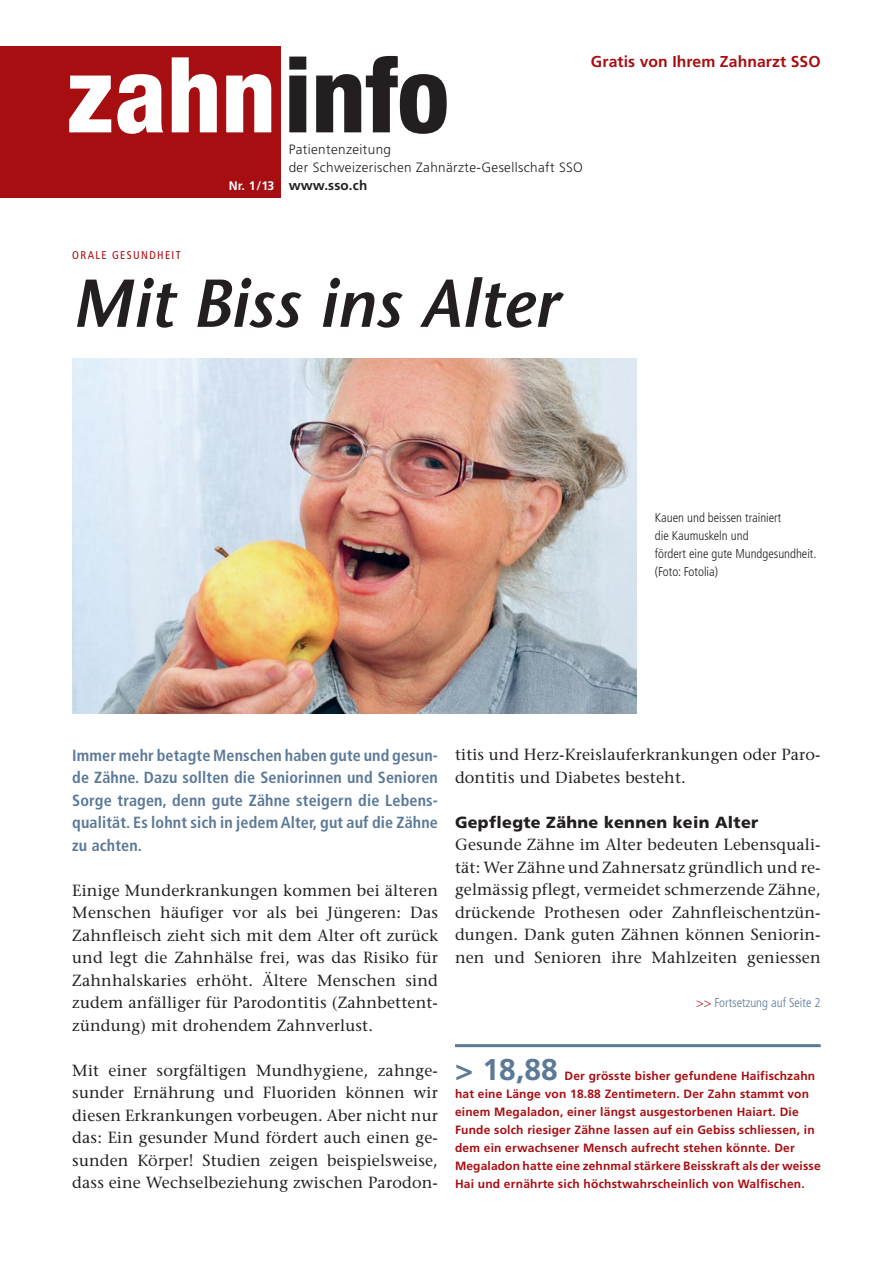
<style>
.page{position:relative;width:893px;height:1263px;background:#fff}
.page>*{position:absolute;margin:0;border:0;box-sizing:border-box;transform-origin:0 0}
.t1{font:800 condensed 105px "Helvetica Neue";color:#fff}
.t2{font:italic 600 67.5px "Stone Sans";color:#231f20}
.t3{font:700 30px "Frutiger";color:#5b7998}
.t4{font:16.2px/22.5px "Stone Serif";letter-spacing:.01em;color:#231f20;text-align:justify}
.t5{font:700 condensed 16.2px/22.5px "Frutiger";letter-spacing:.01em;color:#5b7998;text-align:justify}
.t6{font:900 16.2px "Frutiger";letter-spacing:.02em;color:#231f20}
.t7{font:700 15.75px "Frutiger";letter-spacing:.005em;color:#a70e12}
.t8{font:300 13.5px/18px "Frutiger";letter-spacing:.03em;color:#231f20}
.t9{font:700 13.5px "Frutiger";letter-spacing:.01em;color:#231f20}
.t10{font:300 condensed 12.75px/18px "Frutiger";color:#231f20}
.t11{font:300 condensed 12.75px "Frutiger";color:#5b7998}
.t12{font:700 12.3px "Frutiger";color:#fff}
.t13{font:700 12px/18px "Frutiger";letter-spacing:.015em;color:#a70e12}
.t14{font:condensed 11.25px "Frutiger";letter-spacing:.12em;color:#a70e12}
.s1{color:#231f20}
.s2{color:#a70e12}
</style>
<div class="page">
<div style="left:0;top:47px;width:281px;height:151px;background:#a70e12"></div>
<hr style="left:455px;top:1044px;width:366px;height:3px;background:#5b7998">
<img style="left:72px;top:358px;width:565px;height:356px">
<h1 class="t1" style="left:66px;top:57px;width:385px">zahn<span class="s1">info</span></h1>
<p class="t8" style="left:289px;top:141px;width:296px">Patientenzeitung<br>der Schweizerischen Zahnärzte-Gesellschaft SSO</p>
<p class="t9" style="left:289px;top:180px;width:80px">www.sso.ch</p>
<p class="t12" style="left:229px;top:180px;width:47px">Nr. 1/13</p>
<p class="t7" style="left:591px;top:55px;width:231px">Gratis von Ihrem Zahnarzt SSO</p>
<p class="t14" style="left:72px;top:251px;width:110px">ORALE GESUNDHEIT</p>
<h2 class="t2" style="left:72px;top:277px;width:488px">Mit Biss ins Alter</h2>
<p class="t10" style="left:655px;top:510px;width:163px">Kauen und beissen trainiert<br>die Kaumuskeln und<br>fördert eine gute Mundgesundheit. (Foto: Fotolia)</p>
<p class="t5" style="left:72px;top:745px;width:367px">Immer mehr betagte Menschen haben gute und gesun&shy;de Zähne. Dazu sollten die Seniorinnen und Senioren Sorge tragen, denn gute Zähne steigern die Lebens&shy;qualität. Es lohnt sich in jedem Alter, gut auf die Zähne zu achten.</p>
<p class="t4" style="left:72px;top:880px;width:367px">Einige Munderkrankungen kommen bei älteren Menschen häufiger vor als bei Jüngeren: Das Zahnfleisch zieht sich mit dem Alter oft zurück und legt die Zahnhälse frei, was das Risiko für Zahnhalskaries erhöht. Ältere Menschen sind zudem anfälliger für Parodontitis (Zahnbettent&shy;zündung) mit drohendem Zahnverlust.</p>
<p class="t4" style="left:72px;top:1060px;width:367px">Mit einer sorgfältigen Mundhygiene, zahnge&shy;sunder Ernährung und Fluoriden können wir diesen Erkrankungen vorbeugen. Aber nicht nur das: Ein gesunder Mund fördert auch einen ge&shy;sunden Körper! Studien zeigen beispielsweise, dass eine Wechselbeziehung zwischen Parodon-</p>
<p class="t4" style="left:455px;top:745px;width:367px">titis und Herz-Kreislauferkrankungen oder Paro&shy;dontitis und Diabetes besteht.</p>
<p class="t6" style="left:455px;top:816px;width:305px">Gepflegte Zähne kennen kein Alter</p>
<p class="t4" style="left:455px;top:835px;width:367px">Gesunde Zähne im Alter bedeuten Lebensquali&shy;tät: Wer Zähne und Zahnersatz gründlich und re&shy;gelmässig pflegt, vermeidet schmerzende Zähne, drückende Prothesen oder Zahnfleischentzün&shy;dungen. Dank guten Zähnen können Seniorin&shy;nen und Senioren ihre Mahlzeiten geniessen</p>
<p class="t11" style="left:696px;top:997px;width:126px"><span class="s2">&gt;&gt;</span> Fortsetzung auf Seite 2</p>
<h3 class="t3" style="left:455px;top:1057px;width:104px">&gt; 18,88</h3>
<p class="t13" style="left:455px;top:1068px;width:367px;text-indent:110px">Der grösste bisher gefundene Haifischzahn hat eine Länge von 18.88 Zentimetern. Der Zahn stammt von einem Megaladon, einer längst ausgestorbenen Haiart. Die Funde solch riesiger Zähne lassen auf ein Gebiss schliessen, in dem ein erwachsener Mensch aufrecht stehen könnte. Der Megaladon hatte eine zehnmal stärkere Beisskraft als der weisse Hai und ernährte sich höchstwahrscheinlich von Walfischen.</p>
</div>
